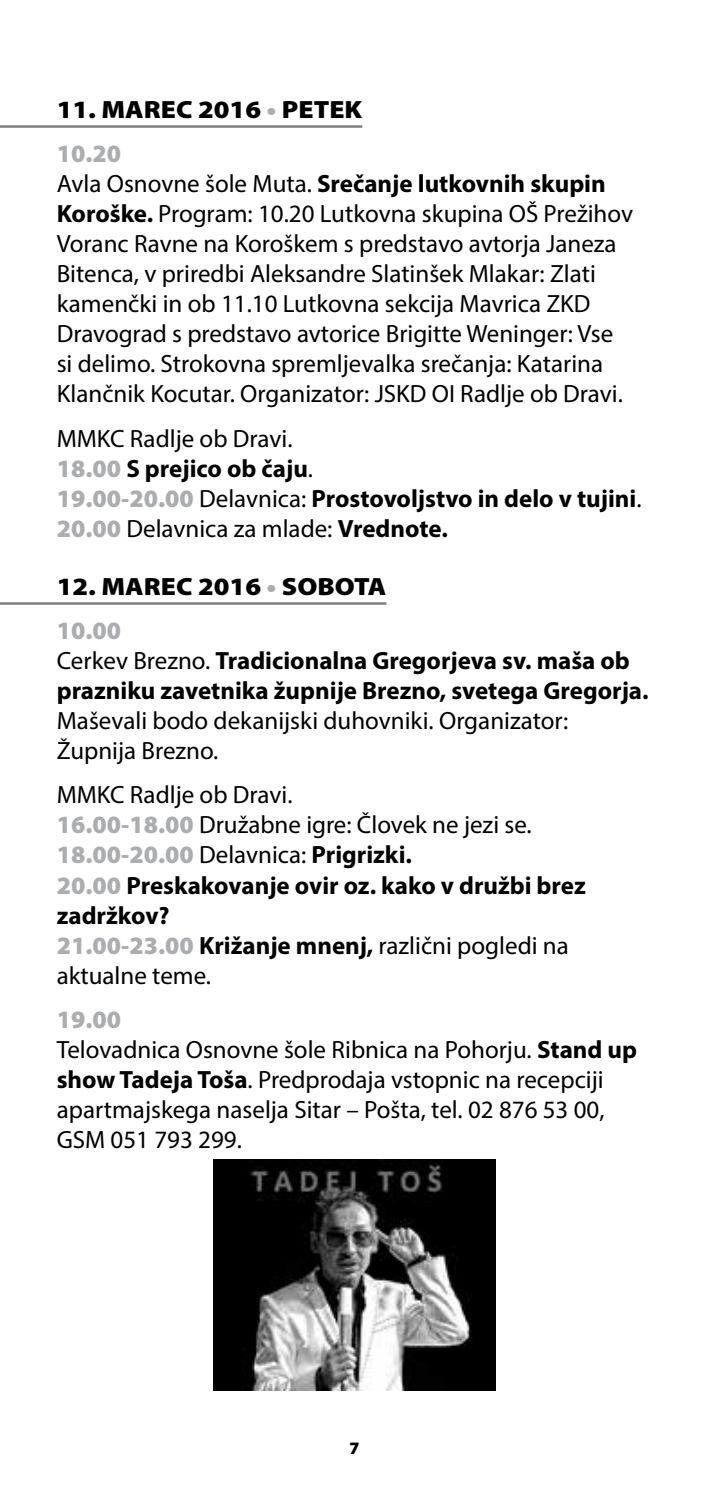
<style>
.page{position:relative;width:709px;height:1489px;background:#fff}
.page>*{position:absolute;margin:0;border:0;box-sizing:border-box;transform-origin:0 0}
.t1{font:25px/30px "Myriad Pro";color:#000}
.t2{font:700 25px/30px "Myriad Pro";color:#000}
.t3{font:900 25px/44.2px "Myriad Pro";color:#000;scale:1.1 1}
.t4{font:900 17.5px "Myriad Pro";color:#000}
.s1{color:#abadb0}
.s2{font-weight:700}
.s3{font-weight:400}
.s4{font-weight:900;color:#abadb0}
</style>
<div class="page">
<hr style="left:0;top:125px;width:362px;height:3px;background:#7c7e81">
<hr style="left:0;top:602px;width:386px;height:2px;background:#7c7e81">
<img style="left:214px;top:1159px;width:281px;height:231px">
<p class="t3" style="left:57px;top:88px;width:279px">11. MAREC 2016 <span class="s1">•</span> PETEK<br><span class="s1">10.20</span></p>
<p class="t1" style="left:57px;top:168px;width:578px">Avla Osnovne šole Muta. <span class="s2">Srečanje lutkovnih skupin Koroške.</span> Program: 10.20 Lutkovna skupina OŠ Prežihov Voranc Ravne na Koroškem s predstavo avtorja Janeza Bitenca, v priredbi Aleksandre Slatinšek Mlakar: Zlati kamenčki in ob 11.10 Lutkovna sekcija Mavrica ZKD Dravograd s predstavo avtorice Brigitte Weninger: Vse si delimo. Strokovna spremljevalka srečanja: Katarina Klančnik Kocutar. Organizator: JSKD OI Radlje ob Dravi.</p>
<p class="t2" style="left:57px;top:422px;width:586px"><span class="s3">MMKC Radlje ob Dravi.<br></span><span class="s4">18.00</span> S prejico ob čaju<span class="s3">.<br></span><span class="s4">19.00-20.00</span> <span class="s3">Delavnica:</span> Prostovoljstvo in delo v tujini<span class="s3">.<br></span><span class="s4">20.00</span> <span class="s3">Delavnica za mlade:</span> Vrednote.</p>
<p class="t3" style="left:57px;top:564px;width:301px">12. MAREC 2016 <span class="s1">•</span> SOBOTA<br><span class="s1">10.00</span></p>
<p class="t2" style="left:57px;top:645px;width:593px"><span class="s3">Cerkev Brezno.</span> Tradicionalna Gregorjeva sv. maša ob prazniku zavetnika župnije Brezno, svetega Gregorja.</p>
<p class="t1" style="left:57px;top:705px;width:513px">Maševali bodo dekanijski duhovniki. Organizator:<br>Župnija Brezno.</p>
<p class="t1" style="left:57px;top:779px;width:530px">MMKC Radlje ob Dravi.<br><span class="s4">16.00-18.00</span> Družabne igre: Človek ne jezi se.<br><span class="s4">18.00-20.00</span> Delavnica: <span class="s2">Prigrizki.<br></span><span class="s4">20.00</span> <span class="s2">Preskakovanje ovir oz. kako v družbi brez zadržkov?<br></span><span class="s4">21.00-23.00</span> <span class="s2">Križanje mnenj,</span> različni pogledi na aktualne teme.</p>
<p class="t1" style="left:57px;top:1003px;width:582px"><span class="s4">19.00<br></span>Telovadnica Osnovne šole Ribnica na Pohorju. <span class="s2">Stand up show Tadeja Toša</span>. Predprodaja vstopnic na recepciji apartmajskega naselja Sitar – Pošta, tel. 02 876 53 00, GSM 051 793 299.</p>
<p class="t4" style="left:349px;top:1438px;width:12px">7</p>
</div>
